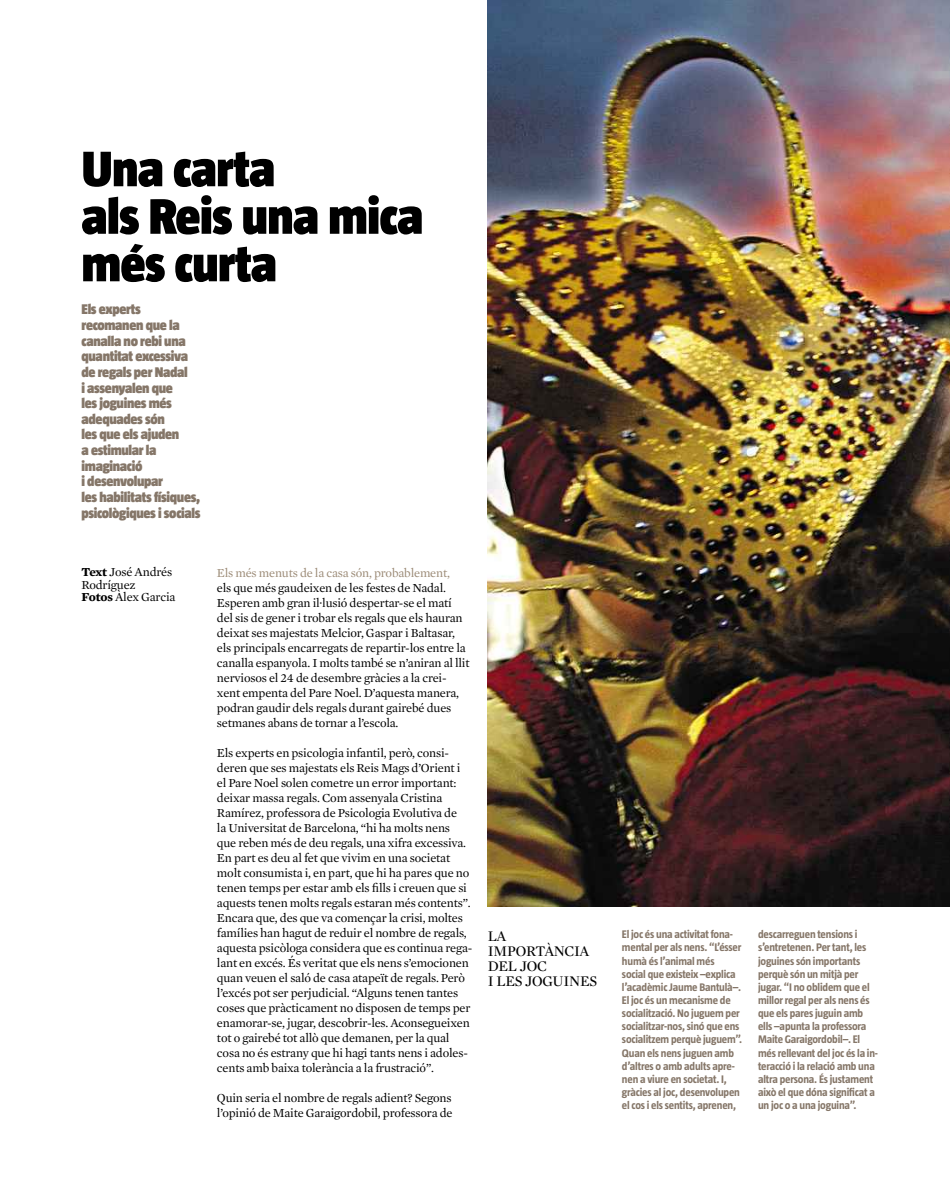
<style>
.page{position:relative;width:950px;height:1191px;background:#fff}
.page>*{position:absolute;margin:0;border:0;box-sizing:border-box;transform-origin:0 0}
.t1{font:900 51.12px/47.5px "Taz Barcelona";letter-spacing:-.01em;color:#000}
.t2{font:15px/15px "Mercury Display Roman OV OETJNC";letter-spacing:-.015em;color:#000}
.t3{font:900 14.38px/15.6px "Taz Barcelona";letter-spacing:-.02em;color:#857668}
.t4{font:12.5px/15px "Mercury Text G1 Roman OV METJNC";letter-spacing:-.015em;color:#000}
.t5{font:700 11.25px/13.1px "Taz Barcelona";letter-spacing:-.015em;color:#857668}
.s1{font-family:"Mercury Text G1 Bold OV NETJNC"}
.s2{color:#9c8b77}
</style>
<div class="page">
<img style="left:488px;top:0;width:462px;height:906px">
<p class="t1" style="left:81px;top:145px;width:343px">Una carta<br>als Reis una mica més curta</p>
<p class="t3" style="left:81px;top:301px;width:120px">Els experts recomanen que la canalla no rebi una quantitat excessiva de regals per Nadal<br>i assenyalen que<br>les joguines més adequades són<br>les que els ajuden<br>a estimular la imaginació<br>i desenvolupar<br>les habilitats físiques, psicològiques i socials</p>
<p class="t4" style="left:81px;top:567px;width:95px;line-height:12.5px"><span class="s1">Text</span> José Andrés<br>Rodríguez<br><span class="s1">Fotos</span> Àlex Garcia</p>
<p class="t4" style="left:217px;top:566px;width:254px"><span class="s2">Els més menuts de la casa són, probablement,<br></span>els que més gaudeixen de les festes de Nadal.<br>Esperen amb gran il·lusió despertar-se el matí del sis de gener i trobar els regals que els hauran deixat ses majestats Melcior, Gaspar i Baltasar, els principals encarregats de repartir-los entre la canalla espanyola. I molts també se n’aniran al llit nerviosos el 24 de desembre gràcies a la crei&shy;xent empenta del Pare Noel. D’aquesta manera, podran gaudir dels regals durant gairebé dues setmanes abans de tornar a l’escola.</p>
<p class="t4" style="left:217px;top:746px;width:257px">Els experts en psicologia infantil, però, consi&shy;deren que ses majestats els Reis Mags d’Orient i el Pare Noel solen cometre un error important: deixar massa regals. Com assenyala Cristina Ramírez, professora de Psicologia Evolutiva de<br>la Universitat de Barcelona, “hi ha molts nens que reben més de deu regals, una xifra excessiva.<br>En part es deu al fet que vivim en una societat molt consumista i, en part, que hi ha pares que no tenen temps per estar amb els fills i creuen que si aquests tenen molts regals estaran més contents”.<br>Encara que, des que va començar la crisi, moltes famílies han hagut de reduir el nombre de regals, aquesta psicòloga considera que es continua rega&shy;lant en excés. És veritat que els nens s’emocionen quan veuen el saló de casa atapeït de regals. Però l’excés pot ser perjudicial. “Alguns tenen tantes coses que pràcticament no disposen de temps per enamorar-se, jugar, descobrir-les. Aconsegueixen tot o gairebé tot allò que demanen, per la qual cosa no és estrany que hi hagi tants nens i adoles&shy;cents amb baixa tolerància a la frustració”.</p>
<p class="t4" style="left:217px;top:1091px;width:237px">Quin seria el nombre de regals adient? Segons l’opinió de Maite Garaigordobil, professora de</p>
<p class="t2" style="left:488px;top:929px;width:111px">LA<br>IMPORTÀNCIA<br>DEL JOC<br>I LES JOGUINES</p>
<p class="t5" style="left:622px;top:928px;width:122px">El joc és una activitat fona&shy;mental per als nens. “L’ésser humà és l’animal més<br>social que existeix –explica l’acadèmic Jaume Bantulà–.<br>El joc és un mecanisme de socialització. No juguem per socialitzar-nos, sinó que ens socialitzem perquè juguem”.<br>Quan els nens juguen amb d’altres o amb adults apre&shy;nen a viure en societat. I, gràcies al joc, desenvolupen el cos i els sentits, aprenen,</p>
<p class="t5" style="left:758px;top:928px;width:121px">descarreguen tensions i s’entretenen. Per tant, les joguines són importants perquè són un mitjà per jugar. “I no oblidem que el millor regal per als nens és que els pares juguin amb ells –apunta la professora<br>Maite Garaigordobil–. El més rellevant del joc és la in&shy;teracció i la relació amb una altra persona. És justament això el que dóna significat a un joc o a una joguina”.</p>
</div>
